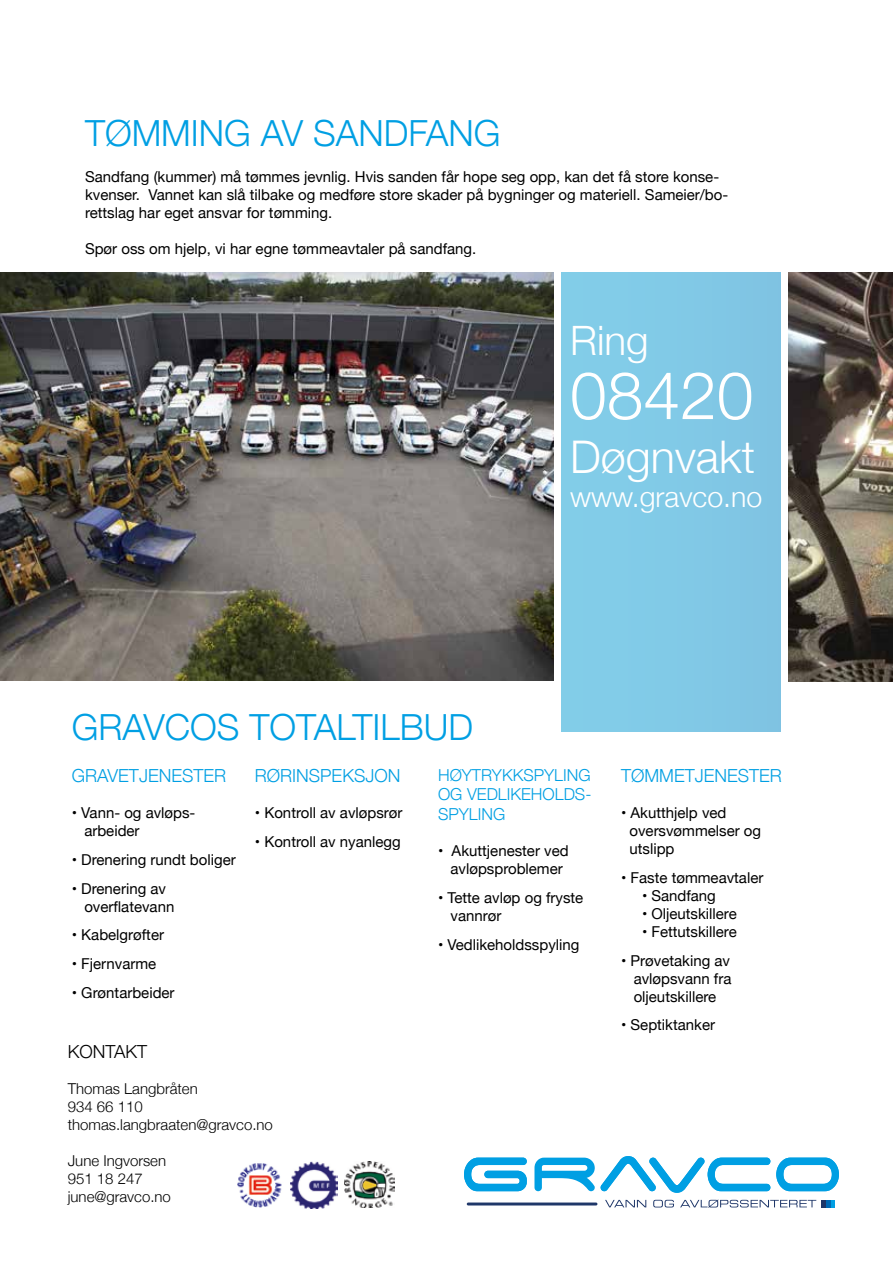
<style>
.page{position:relative;width:893px;height:1263px;background:#fff}
.page>*{position:absolute;margin:0;border:0;box-sizing:border-box;transform-origin:0 0}
.t1{font:300 66px "Helvetica Neue";color:#fff}
.t2{font:300 45px "Helvetica Neue";color:#fff}
.t3{font:300 40.5px "Helvetica Neue";color:#fff}
.t4{font:300 36px "Helvetica Neue";color:#009fe3}
.t5{font:300 28.5px "Helvetica Neue";color:#fff}
.t6{font:300 18px "Helvetica Neue";color:#009fe3}
.t7{font:300 18px "Helvetica Neue";color:#000}
.t8{font:300 16.5px/19.8px "Helvetica Neue";color:#009fe3;text-align:justify}
.t9{font:15px/18px "Helvetica Neue";color:#000}
.t10{font:300 15px/18px "Helvetica Neue";color:#000}
.t11{font:10.8px/12.9px "Brauer Neue";letter-spacing:.01em;color:#000}
.s1{font-weight:700;font-size:20.25px;color:#cd1619}
</style>
<div class="page">
<img style="left:0;top:272px;width:554px;height:408px">
<img style="left:788px;top:272px;width:105px;height:409px">
<svg style="left:464px;top:1157px;width:63px;height:34px"></svg>
<svg style="left:601px;top:1156px;width:169px;height:37px"></svg>
<svg style="left:776px;top:1157px;width:63px;height:34px"></svg>
<svg style="left:534px;top:1157px;width:61px;height:34px"></svg>
<svg style="left:605px;top:1200px;width:41px;height:7px"></svg>
<svg style="left:653px;top:1200px;width:21px;height:7px"></svg>
<svg style="left:680px;top:1199px;width:155px;height:9px"></svg>
<hr style="left:467px;top:1202px;width:130px;height:3px;background:#1f3769">
<img style="left:345px;top:1162px;width:49px;height:46px">
<img style="left:291px;top:1162px;width:46px;height:46px">
<img style="left:237px;top:1163px;width:45px;height:45px">
<div style="left:560px;top:272px;width:221px;height:459px;background:#81cae7"></div>
<h3 class="t4" style="left:85px;top:105px;width:417px">TØMMING AV SANDFANG</h3>
<p class="t9" style="left:85px;top:169px;width:645px">Sandfang (kummer) må tømmes jevnlig. Hvis sanden får hope seg opp, kan det få store konse&shy;kvenser. Vannet kan slå tilbake og medføre store skader på bygninger og materiell. Sameier/bo&shy;rettslag har eget ansvar for tømming.</p>
<p class="t9" style="left:85px;top:241px;width:393px">Spør oss om hjelp, vi har egne tømmeavtaler på sandfang.</p>
<h3 class="t4" style="left:72px;top:698px;width:403px">GRAVCOS TOTALTILBUD</h3>
<h3 class="t3" style="left:570px;top:307px;width:80px">Ring</h3>
<h1 class="t1" style="left:570px;top:342px;width:185px">08420</h1>
<h2 class="t2" style="left:570px;top:421px;width:187px">Døgnvakt</h2>
<h3 class="t5" style="left:570px;top:474px;width:194px">www.gravco.no</h3>
<p class="t6" style="left:72px;top:761px;width:156px">GRAVETJENESTER</p>
<p class="t9" style="left:84px;top:804px;width:113px;text-indent:-13px">• Vann- og avløps&shy;arbeider</p>
<p class="t9" style="left:72px;top:851px;width:165px">• Drenering rundt boliger</p>
<p class="t9" style="left:84px;top:880px;width:91px;text-indent:-13px">• Drenering av overflatevann</p>
<p class="t9" style="left:72px;top:927px;width:94px">• Kabelgrøfter</p>
<p class="t9" style="left:72px;top:956px;width:86px">• Fjernvarme</p>
<p class="t9" style="left:72px;top:984px;width:104px">• Grøntarbeider</p>
<p class="t6" style="left:255px;top:761px;width:147px">RØRINSPEKSJON</p>
<p class="t9" style="left:255px;top:804px;width:149px">• Kontroll av avløpsrør</p>
<p class="t9" style="left:255px;top:833px;width:147px">• Kontroll av nyanlegg</p>
<p class="t7" style="left:68px;top:1037px;width:81px">KONTAKT</p>
<p class="t10" style="left:68px;top:1079px;width:207px">Thomas Langbråten<br>934 66 110 thomas.langbraaten@gravco.no</p>
<p class="t10" style="left:68px;top:1151px;width:105px">June Ingvorsen<br>951 18 247 june@gravco.no</p>
<p class="t11" style="left:85px;top:1118px;width:47px"><span class="s1">•</span> Graving</p>
<p class="t11" style="left:98px;top:1156px;width:70px;text-indent:-13px"><span class="s1">•</span> Tømming av fett&shy;og oljeutskillere</p>
<p class="t11" style="left:98px;top:1195px;width:79px">overvannskummer</p>
<p class="t8" style="left:438px;top:763px;width:155px">HØYTRYKKSPYLING OG VEDLIKEHOLDS-SPYLING</p>
<p class="t9" style="left:438px;top:843px;width:132px;text-align:center">• Akuttjenester ved avløpsproblemer</p>
<p class="t9" style="left:451px;top:889px;width:134px;text-indent:-13px">• Tette avløp og fryste vannrør</p>
<p class="t9" style="left:438px;top:936px;width:143px">• Vedlikeholdsspyling</p>
<p class="t6" style="left:621px;top:761px;width:162px">TØMMETJENESTER</p>
<p class="t9" style="left:629px;top:804px;width:133px;text-indent:-8px">• Akutthjelp ved oversvømmelser og utslipp</p>
<p class="t9" style="left:621px;top:869px;width:144px">• Faste tømmeavtaler</p>
<p class="t9" style="left:642px;top:887px;width:75px">• Sandfang</p>
<p class="t9" style="left:642px;top:905px;width:96px">• Oljeutskillere</p>
<p class="t9" style="left:642px;top:923px;width:96px">• Fettutskillere</p>
<p class="t9" style="left:634px;top:952px;width:99px;text-align:justify;text-indent:-13px">• Prøvetaking av avløpsvann fra oljeutskillere</p>
<p class="t9" style="left:621px;top:1017px;width:95px">• Septiktanker</p>
</div>
